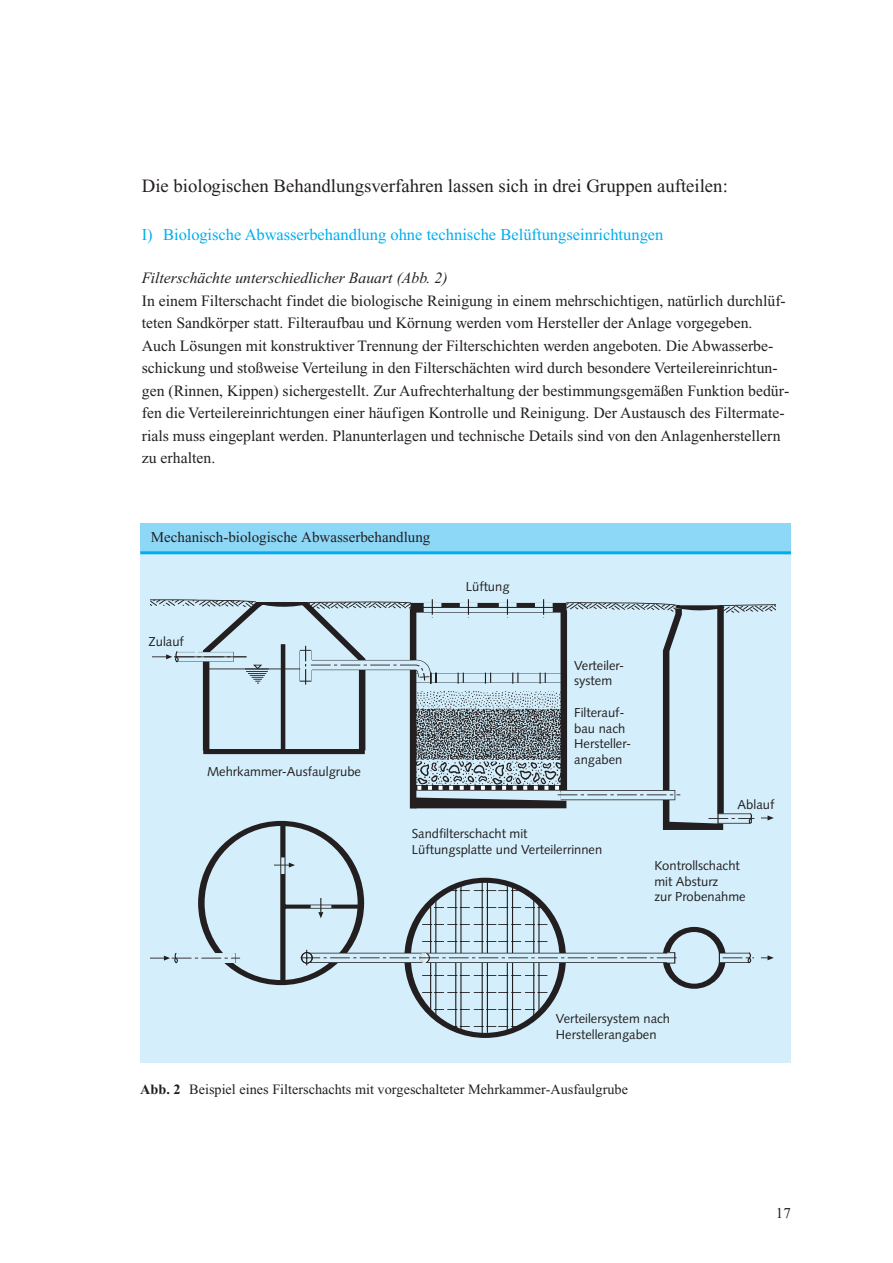
<style>
.page{position:relative;width:893px;height:1263px;background:#fff}
.page>*{position:absolute;margin:0;border:0;box-sizing:border-box;transform-origin:0 0}
.t1{font:18.75px "Times New Roman";color:#231f20}
.t2{font:16.5px "Times New Roman";color:#00aeef}
.t3{font:15.75px/22.5px "Times New Roman";color:#231f20}
.t4{font:italic 15.75px "Times New Roman";color:#231f20}
.t5{font:15px "Times New Roman";color:#231f20}
.t6{font:14.25px "Times New Roman";color:#231f20}
.t7{font:12.9px/15.6px "Syntax";color:#231f20}
.s1{font-weight:700}
</style>
<div class="page">
<div style="left:140px;top:553px;width:651px;height:510px;background:#d4effb"></div>
<svg style="left:229px;top:967px;width:495px;height:71px"></svg>
<hr style="left:281px;top:825px;width:4px;height:156px;background:#231f20">
<div style="left:391px;top:993px;width:12px;height:12px;background:#d4effb"></div>
<svg style="left:150px;top:599px;width:626px;height:365px"></svg>
<svg style="left:300px;top:645px;width:455px;height:321px"></svg>
<hr style="left:174px;top:656px;width:72px;height:1px;background:#231f20">
<div style="left:140px;top:523px;width:651px;height:30px;background:#8dd7f7"></div>
<hr style="left:140px;top:551px;width:651px;height:3px;background:#00aeef">
<p class="t1" style="left:142px;top:179px;width:588px">Die biologischen Behandlungsverfahren lassen sich in drei Gruppen aufteilen:</p>
<p class="t2" style="left:142px;top:228px;width:523px">I) Biologische Abwasserbehandlung ohne technische Belüftungseinrichtungen</p>
<p class="t4" style="left:142px;top:272px;width:307px">Filterschächte unterschiedlicher Bauart (Abb. 2)</p>
<p class="t3" style="left:142px;top:291px;width:649px">In einem Filterschacht findet die biologische Reinigung in einem mehrschichtigen, natürlich durchlüf&shy;teten Sandkörper statt. Filteraufbau und Körnung werden vom Hersteller der Anlage vorgegeben.<br>Auch Lösungen mit konstruktiver Trennung der Filterschichten werden angeboten. Die Abwasserbe&shy;schickung und stoßweise Verteilung in den Filterschächten wird durch besondere Verteilereinrichtun&shy;gen (Rinnen, Kippen) sichergestellt. Zur Aufrechterhaltung der bestimmungsgemäßen Funktion bedür&shy;fen die Verteilereinrichtungen einer häufigen Kontrolle und Reinigung. Der Austausch des Filtermate&shy;rials muss eingeplant werden. Planunterlagen und technische Details sind von den Anlagenherstellern zu erhalten.</p>
<p class="t5" style="left:151px;top:531px;width:281px">Mechanisch-biologische Abwasserbehandlung</p>
<p class="t7" style="left:149px;top:635px;width:37px">Zulauf</p>
<p class="t7" style="left:466px;top:580px;width:45px">Lüftung</p>
<p class="t7" style="left:207px;top:765px;width:155px">Mehrkammer-Ausfaulgrube</p>
<p class="t7" style="left:574px;top:659px;width:52px">Verteiler&shy;system</p>
<p class="t7" style="left:574px;top:706px;width:58px">Filterauf&shy;bau nach<br>Hersteller&shy;angaben</p>
<p class="t7" style="left:412px;top:827px;width:192px">Sandfilterschacht mit<br>Lüftungsplatte und Verteilerrinnen</p>
<p class="t7" style="left:738px;top:797px;width:38px">Ablauf</p>
<p class="t7" style="left:654px;top:859px;width:93px">Kontrollschacht mit Absturz<br>zur Probenahme</p>
<p class="t7" style="left:556px;top:1012px;width:116px">Verteilersystem nach<br>Herstellerangaben</p>
<p class="t6" style="left:140px;top:1084px;width:489px"><span class="s1">Abb. 2</span> Beispiel eines Filterschachts mit vorgeschalteter Mehrkammer-Ausfaulgrube</p>
<p class="t5" style="left:776px;top:1208px;width:16px">17</p>
</div>
